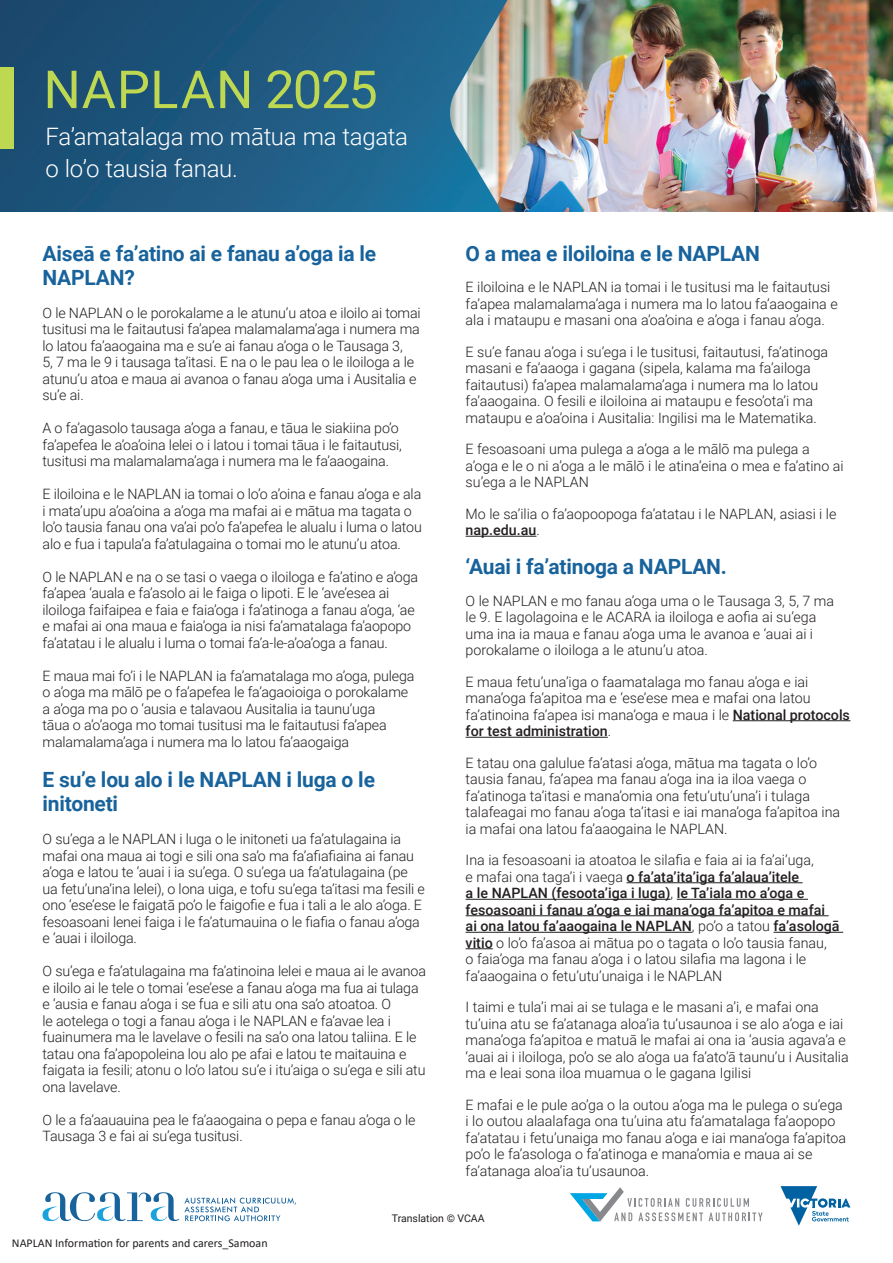
<style>
.page{position:relative;width:893px;height:1263px;background:#fff}
.page>*{position:absolute;margin:0;border:0;box-sizing:border-box;transform-origin:0 0}
.t1{font:52.5px "Roboto";letter-spacing:.01em;color:#bfd852}
.t2{font:300 24px/31.5px "Roboto";letter-spacing:-.01em;color:#fff}
.Paragraph_Style{font:700 21px/24px "Roboto";letter-spacing:-.01em;color:#18639c}
.Paragraph_Style-2{font:300 14.25px/16.5px "Roboto";letter-spacing:-.01em;color:#231f20}
.t3{font:12px "Calibri";color:#231f20}
.Paragraph_Style-3{font:10.5px "Roboto";color:#231f20}
.s1{font-weight:500}
</style>
<div class="page">
<svg style="left:43px;top:1192px;width:253px;height:29px"></svg>
<img style="left:0;top:0;width:893px;height:212px">
<hr style="left:466px;top:536px;width:70px;height:1px;background:#231f20">
<hr style="left:733px;top:720px;width:117px;height:1px;background:#231f20">
<hr style="left:466px;top:737px;width:142px;height:1px;background:#231f20">
<hr style="left:626px;top:882px;width:177px;height:1px;background:#231f20">
<hr style="left:466px;top:899px;width:205px;height:1px;background:#231f20">
<hr style="left:677px;top:899px;width:131px;height:1px;background:#231f20">
<hr style="left:466px;top:915px;width:363px;height:1px;background:#231f20">
<hr style="left:466px;top:932px;width:226px;height:1px;background:#231f20">
<hr style="left:774px;top:932px;width:69px;height:1px;background:#231f20">
<svg style="left:466px;top:948px;width:27px;height:1px"></svg>
<div style="left:0;top:67px;width:13px;height:81px;background:#bfd852"></div>
<svg style="left:570px;top:1187px;width:193px;height:34px"></svg>
<svg style="left:780px;top:1186px;width:70px;height:40px"></svg>
<p class="t1" style="left:43px;top:53px;width:336px">NAPLAN 2025</p>
<p class="t2" style="left:46px;top:120px;width:364px">Fa’amatalaga mo mātua ma tagata o lo’o tausia fanau.</p>
<p class="Paragraph_Style" style="left:43px;top:240px;width:335px">Aiseā e fa’atino ai e fanau a’oga ia le<br>NAPLAN?</p>
<p class="Paragraph_Style-2" style="left:43px;top:304px;width:380px">O le NAPLAN o le porokalame a le atunu’u atoa e iloilo ai tomai tusitusi ma le faitautusi fa’apea malamalama’aga i numera ma lo latou fa’aaogaina ma e su’e ai fanau a’oga o le Tausaga 3,<br>5, 7 ma le 9 i tausaga ta’itasi. E na o le pau lea o le iloiloga a le atunu’u atoa e maua ai avanoa o fanau a’oga uma i Ausitalia e su’e ai.</p>
<p class="Paragraph_Style-2" style="left:43px;top:419px;width:361px">A o fa’agasolo tausaga a’oga a fanau, e tāua le siakiina po’o fa’apefea le a’oa’oina lelei o i latou i tomai tāua i le faitautusi, tusitusi ma malamalama’aga i numera ma le fa’aaogaina.</p>
<p class="Paragraph_Style-2" style="left:43px;top:485px;width:381px">E iloiloina e le NAPLAN ia tomai o lo’o a’oina e fanau a’oga e ala i mata’upu a’oa’oina a a’oga ma mafai ai e mātua ma tagata o lo’o tausia fanau ona va’ai po’o fa’apefea le alualu i luma o latou alo e fua i tapula’a fa’atulagaina o tomai mo le atunu’u atoa.</p>
<p class="Paragraph_Style-2" style="left:43px;top:568px;width:377px">O le NAPLAN e na o se tasi o vaega o iloiloga e fa’atino e a’oga fa’apea ‘auala e fa’asolo ai le faiga o lipoti. E le ‘ave’esea ai iloiloga faifaipea e faia e faia’oga i fa’atinoga a fanau a’oga, ‘ae e mafai ai ona maua e faia’oga ia nisi fa’amatalaga fa’aopopo fa’atatau i le alualu i luma o tomai fa’a-le-a’oa’oga a fanau.</p>
<p class="Paragraph_Style-2" style="left:43px;top:667px;width:374px">E maua mai fo’i i le NAPLAN ia fa’amatalaga mo a’oga, pulega o a’oga ma mālō pe o fa’apefea le fa’agaoioiga o porokalame a a’oga ma po o ‘ausia e talavaou Ausitalia ia taunu’uga<br>tāua o a’o’aoga mo tomai tusitusi ma le faitautusi fa’apea malamalama’aga i numera ma lo latou fa’aaogaiga</p>
<p class="Paragraph_Style" style="left:43px;top:767px;width:334px">E su’e lou alo i le NAPLAN i luga o le initoneti</p>
<p class="Paragraph_Style-2" style="left:43px;top:830px;width:384px">O su’ega a le NAPLAN i luga o le initoneti ua fa’atulagaina ia mafai ona maua ai togi e sili ona sa’o ma fa’afiafiaina ai fanau a’oga e latou te ‘auai i ia su’ega. O su’ega ua fa’atulagaina (pe ua fetu’una’ina lelei), o lona uiga, e tofu su’ega ta’itasi ma fesili e ono ‘ese’ese le faigatā po’o le faigofie e fua i tali a le alo a’oga. E fesoasoani lenei faiga i le fa’atumauina o le fiafia o fanau a’oga e ‘auai i iloiloga.</p>
<p class="Paragraph_Style-2" style="left:43px;top:962px;width:385px">O su’ega e fa’atulagaina ma fa’atinoina lelei e maua ai le avanoa e iloilo ai le tele o tomai ‘ese’ese a fanau a’oga ma fua ai tulaga e ‘ausia e fanau a’oga i se fua e sili atu ona sa’o atoatoa. O<br>le aotelega o togi a fanau a’oga i le NAPLAN e fa’avae lea i fuainumera ma le lavelave o fesili na sa’o ona latou taliina. E le tatau ona fa’apopoleina lou alo pe afai e latou te maitauina e faigata ia fesili; atonu o lo’o latou su’e i itu’aiga o su’ega e sili atu ona lavelave.</p>
<p class="Paragraph_Style-2" style="left:43px;top:1111px;width:374px">O le a fa’aauauina pea le fa’aaogaina o pepa e fanau a’oga o le<br>Tausaga 3 e fai ai su’ega tusitusi.</p>
<p class="Paragraph_Style" style="left:466px;top:240px;width:296px">O a mea e iloiloina e le NAPLAN</p>
<p class="Paragraph_Style-2" style="left:466px;top:278px;width:374px">E iloiloina e le NAPLAN ia tomai i le tusitusi ma le faitautusi fa’apea malamalama’aga i numera ma lo latou fa’aaogaina e ala i mataupu e masani ona a’oa’oina e a’oga i fanau a’oga.</p>
<p class="Paragraph_Style-2" style="left:466px;top:343px;width:364px">E su’e fanau a’oga i su’ega i le tusitusi, faitautusi, fa’atinoga masani e fa’aaoga i gagana (sipela, kalama ma fa’ailoga faitautusi) fa’apea malamalama’aga i numera ma lo latou fa’aaogaina. O fesili e iloiloina ai mataupu e feso’ota’i ma mataupu e a’oa’oina i Ausitalia: Ingilisi ma le Matematika.</p>
<p class="Paragraph_Style-2" style="left:466px;top:440px;width:379px">E fesoasoani uma pulega a a’oga a le mālō ma pulega a a’oga e le o ni a’oga a le mālō i le atina’eina o mea e fa’atino ai su’ega a le NAPLAN</p>
<p class="Paragraph_Style-2" style="left:466px;top:505px;width:372px">Mo le sa’ilia o fa’aopoopoga fa’atatau i le NAPLAN, asiasi i le <span class="s1">nap.edu.au</span>.</p>
<p class="Paragraph_Style" style="left:466px;top:554px;width:263px">‘Auai i fa’atinoga a NAPLAN.</p>
<p class="Paragraph_Style-2" style="left:466px;top:592px;width:370px">O le NAPLAN e mo fanau a’oga uma o le Tausaga 3, 5, 7 ma le 9. E lagolagoina e le ACARA ia iloiloga e aofia ai su’ega uma ina ia maua e fanau a’oga uma le avanoa e ‘auai ai i porokalame o iloiloga a le atunu’u atoa.</p>
<p class="Paragraph_Style-2" style="left:466px;top:673px;width:386px">E maua fetu’una’iga o faamatalaga mo fanau a’oga e iai mana’oga fa’apitoa ma e ‘ese’ese mea e mafai ona latou fa’atinoina fa’apea isi mana’oga e maua i le <span class="s1">National protocols for test administration</span>.</p>
<p class="Paragraph_Style-2" style="left:466px;top:754px;width:376px">E tatau ona galulue fa’atasi a’oga, mātua ma tagata o lo’o tausia fanau, fa’apea ma fanau a’oga ina ia iloa vaega o fa’atinoga ta’itasi e mana’omia ona fetu’utu’una’i i tulaga talafeagai mo fanau a’oga ta’itasi e iai mana’oga fa’apitoa ina ia mafai ona latou fa’aaogaina le NAPLAN.</p>
<p class="Paragraph_Style-2" style="left:466px;top:851px;width:375px">Ina ia fesoasoani ia atoatoa le silafia e faia ai ia fa’ai’uga,<br>e mafai ona taga’i i vaega <span class="s1">o fa’ata’ita’iga fa’alaua’itele<br>a le NAPLAN (fesoota’iga i luga)</span>, <span class="s1">le Ta’iala mo a’oga e fesoasoani i fanau a’oga e iai mana’oga fa’apitoa e mafai ai ona latou fa’aaogaina le NAPLAN</span>, po’o a tatou <span class="s1">fa’asologā vitio</span> o lo’o fa’asoa ai mātua po o tagata o lo’o tausia fanau,<br>o faia’oga ma fanau a’oga i o latou silafia ma lagona i le fa’aaogaina o fetu’utu’unaiga i le NAPLAN</p>
<p class="Paragraph_Style-2" style="left:466px;top:998px;width:385px">I taimi e tula’i mai ai se tulaga e le masani a’i, e mafai ona tu’uina atu se fa’atanaga aloa’ia tu’usaunoa i se alo a’oga e iai mana’oga fa’apitoa e matuā le mafai ai ona ia ‘ausia agava’a e ‘auai ai i iloiloga, po’o se alo a’oga ua fa’ato’ā taunu’u i Ausitalia ma e leai sona iloa muamua o le gagana Igilisi</p>
<p class="Paragraph_Style-2" style="left:466px;top:1096px;width:382px">E mafai e le pule ao’ga o la outou a’oga ma le pulega o su’ega i lo outou alaalafaga ona tu’uina atu fa’amatalaga fa’aopopo fa’atatau i fetu’unaiga mo fanau a’oga e iai mana’oga fa’apitoa po’o le fa’asologa o fa’atinoga e mana’omia e maua ai se fa’atanaga aloa’ia tu’usaunoa.</p>
<p class="t3" style="left:12px;top:1234px;width:257px">NAPLAN Information for parents and carers_Samoan</p>
<p class="Paragraph_Style-3" style="left:392px;top:1211px;width:94px">Translation © VCAA</p>
</div>
